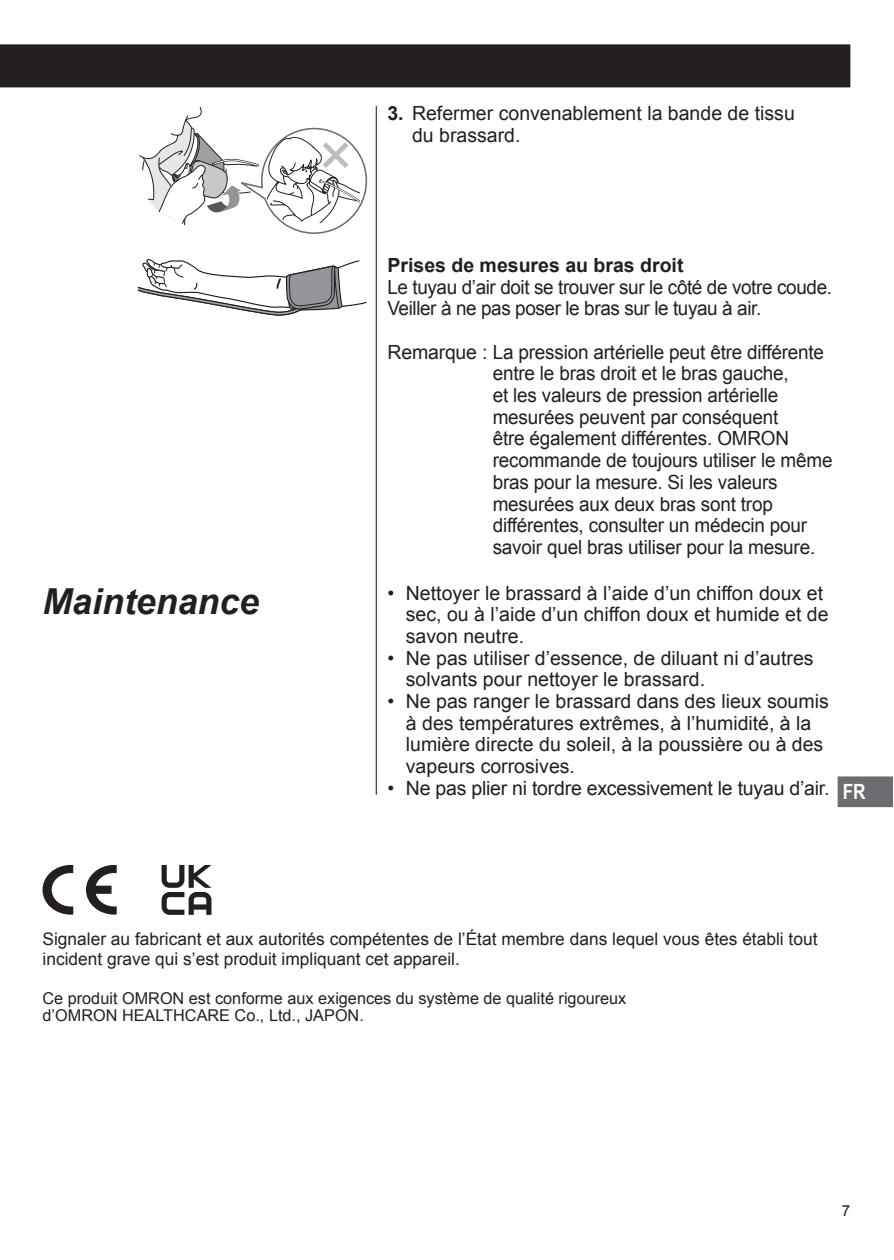
<style>
.page{position:relative;width:894px;height:1260px;background:#fff}
.page>*{position:absolute;margin:0;border:0;box-sizing:border-box;transform-origin:0 0}
.t1{font:italic 700 35.7px "Arial";color:#231f20}
.t2{font:700 21px "Arial Narrow";color:#fff}
.t3{font:19.5px/21.6px "Arial";letter-spacing:-.01em;color:#231f20}
.t4{font:700 19.5px "Arial";color:#231f20}
.t5{font:17.4px/19.5px "Arial";color:#231f20}
.t6{font:16.2px/17.4px "Arial";color:#231f20}
.t7{font:15.3px "Arial";color:#231f20}
.s1{font-weight:700}
</style>
<div class="page">
<div style="left:838px;top:776px;width:55px;height:31px;background:#6c6d70"></div>
<svg style="left:139px;top:107px;width:228px;height:127px"></svg>
<svg style="left:138px;top:259px;width:229px;height:57px"></svg>
<svg style="left:86px;top:865px;width:31px;height:50px"></svg>
<svg style="left:43px;top:865px;width:30px;height:50px"></svg>
<hr style="left:376px;top:106px;width:1px;height:689px;background:#231f20">
<div style="left:0;top:44px;width:850px;height:43px;background:#231f20"></div>
<svg style="left:162px;top:865px;width:50px;height:50px"></svg>
<h1 class="t1" style="left:43px;top:581px;width:218px">Maintenance</h1>
<p class="t3" style="left:412px;top:103px;width:384px;text-indent:-25px"><span class="s1">3.</span> Refermer convenablement la bande de tissu du brassard.</p>
<p class="t4" style="left:387px;top:254px;width:298px">Prises de mesures au bras droit</p>
<p class="t3" style="left:387px;top:276px;width:446px">Le tuyau d’air doit se trouver sur le côté de votre coude.<br>Veiller à ne pas poser le bras sur le tuyau à air.</p>
<p class="t3" style="left:493px;top:341px;width:341px;text-indent:-105px">Remarque : La pression artérielle peut être différente entre le bras droit et le bras gauche,<br>et les valeurs de pression artérielle mesurées peuvent par conséquent<br>être également différentes. OMRON recommande de toujours utiliser le même bras pour la mesure. Si les valeurs mesurées aux deux bras sont trop différentes, consulter un médecin pour savoir quel bras utiliser pour la mesure.</p>
<p class="t3" style="left:406px;top:582px;width:424px;text-indent:-18px">• Nettoyer le brassard à l’aide d’un chiffon doux et sec, ou à l’aide d’un chiffon doux et humide et de savon neutre.</p>
<p class="t3" style="left:406px;top:647px;width:409px;text-indent:-18px">• Ne pas utiliser d’essence, de diluant ni d’autres solvants pour nettoyer le brassard.</p>
<p class="t3" style="left:406px;top:690px;width:424px;text-indent:-18px">• Ne pas ranger le brassard dans des lieux soumis à des températures extrêmes, à l’humidité, à la lumière directe du soleil, à la poussière ou à des vapeurs corrosives.</p>
<p class="t3" style="left:387px;top:777px;width:444px">• Ne pas plier ni tordre excessivement le tuyau d’air.</p>
<p class="t2" style="left:843px;top:780px;width:24px">FR</p>
<p class="t5" style="left:43px;top:929px;width:777px">Signaler au fabricant et aux autorités compétentes de l’État membre dans lequel vous êtes établi tout incident grave qui s’est produit impliquant cet appareil.</p>
<p class="t6" style="left:43px;top:990px;width:585px">Ce produit OMRON est conforme aux exigences du système de qualité rigoureux d’OMRON HEALTHCARE Co., Ltd., JAPON.</p>
<p class="t7" style="left:842px;top:1202px;width:10px">7</p>
</div>
